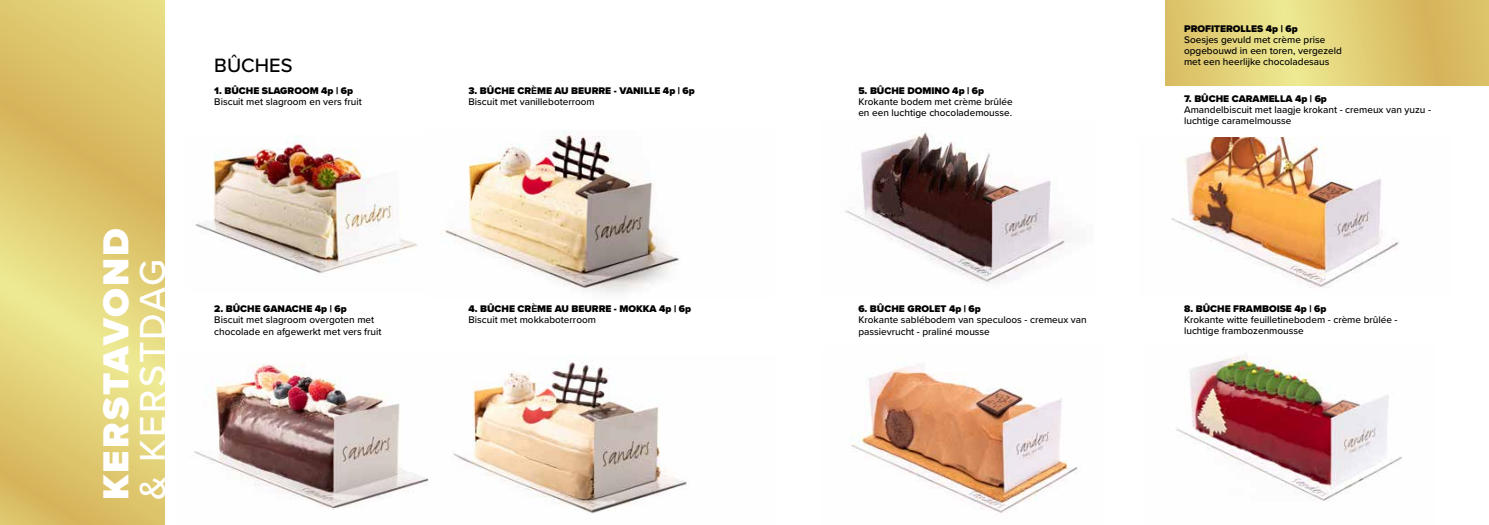
<style>
.page{position:relative;width:1489px;height:525px;background:#fff}
.page>*{position:absolute;margin:0;border:0;box-sizing:border-box;transform-origin:0 0}
.t1{font:900 37.5px "Proxima Nova";letter-spacing:.06em;color:#fff}
.t2{font:500 37.5px "Proxima Nova";letter-spacing:.06em;color:#fff}
.t3{font:500 20px "Proxima Nova";color:#000}
.t4{font:500 10px/11.2px "Proxima Nova";color:#000}
.t5{font:900 10px/11.2px "Proxima Nova";color:#000}
.s1{font-weight:700}
.s2{font-weight:500}
</style>
<div class="page">
<svg style="left:0;top:0;width:164px;height:524px;background:#e0cb73"></svg>
<svg style="left:1165px;top:0;width:323px;height:85px;background:#e0cc74"></svg>
<img style="left:850px;top:365px;width:228px;height:149px">
<img style="left:195px;top:135px;width:222px;height:139px">
<img style="left:194px;top:364px;width:235px;height:146px">
<img style="left:453px;top:362px;width:234px;height:151px">
<img style="left:1176px;top:356px;width:226px;height:145px">
<img style="left:445px;top:130px;width:234px;height:164px">
<img style="left:845px;top:132px;width:221px;height:153px">
<img style="left:1171px;top:138px;width:228px;height:150px">
<h1 class="t1" style="left:88px;top:500px;width:273px;rotate:-90deg">KERSTAVOND</h1>
<h1 class="t2" style="left:124px;top:500px;width:242px;rotate:-90deg">&amp; KERSTDAG</h1>
<h2 class="t3" style="left:214px;top:50px;width:80px">BÛCHES</h2>
<p class="t5" style="left:214px;top:85px;width:140px">1. BÛCHE SLAGROOM 4p | 6p</p>
<p class="t4" style="left:214px;top:96px;width:149px">Biscuit met slagroom en vers fruit</p>
<p class="t5" style="left:214px;top:303px;width:134px">2. BÛCHE GANACHE 4p | 6p</p>
<p class="t4" style="left:214px;top:314px;width:169px">Biscuit met slagroom overgoten met chocolade en afgewerkt met vers fruit</p>
<p class="t5" style="left:1183px;top:23px;width:115px">PROFITEROLLES 4p | 6p</p>
<p class="t4" style="left:1183px;top:34px;width:159px">Soesjes gevuld met crème prise opgebouwd in een toren, vergezeld met een heerlijke chocoladesaus</p>
<p class="t5" style="left:468px;top:84px;width:228px">3. BÛCHE CR<span class="s1">È</span>ME AU BEURRE - VANILLE 4p | 6p<br><span class="s2">Biscuit met vanilleboterroom</span></p>
<p class="t5" style="left:858px;top:84px;width:127px">5. BÛCHE DOMINO 4p | 6p</p>
<p class="t4" style="left:858px;top:95px;width:156px">Krokante bodem met crème brûlée en een luchtige chocolademousse.</p>
<p class="t5" style="left:1183px;top:93px;width:144px">7. BÛCHE CARAMELLA 4p | 6p</p>
<p class="t4" style="left:1183px;top:104px;width:248px">Amandelbiscuit met laagje krokant - cremeux van yuzu - luchtige caramelmousse</p>
<p class="t5" style="left:468px;top:303px;width:224px">4. BÛCHE CR<span class="s1">È</span>ME AU BEURRE - MOKKA 4p | 6p<br><span class="s2">Biscuit met mokkaboterroom</span></p>
<p class="t5" style="left:1183px;top:303px;width:144px">8. BÛCHE FRAMBOISE 4p | 6p</p>
<p class="t5" style="left:858px;top:303px;width:124px">6. BÛCHE GROLET 4p | 6p</p>
<p class="t4" style="left:858px;top:314px;width:230px">Krokante sablébodem van speculoos - cremeux van passievrucht - praliné mousse</p>
<p class="t4" style="left:1183px;top:313px;width:215px">Krokante witte feuilletinebodem - crème brûlée - luchtige frambozenmousse</p>
</div>
